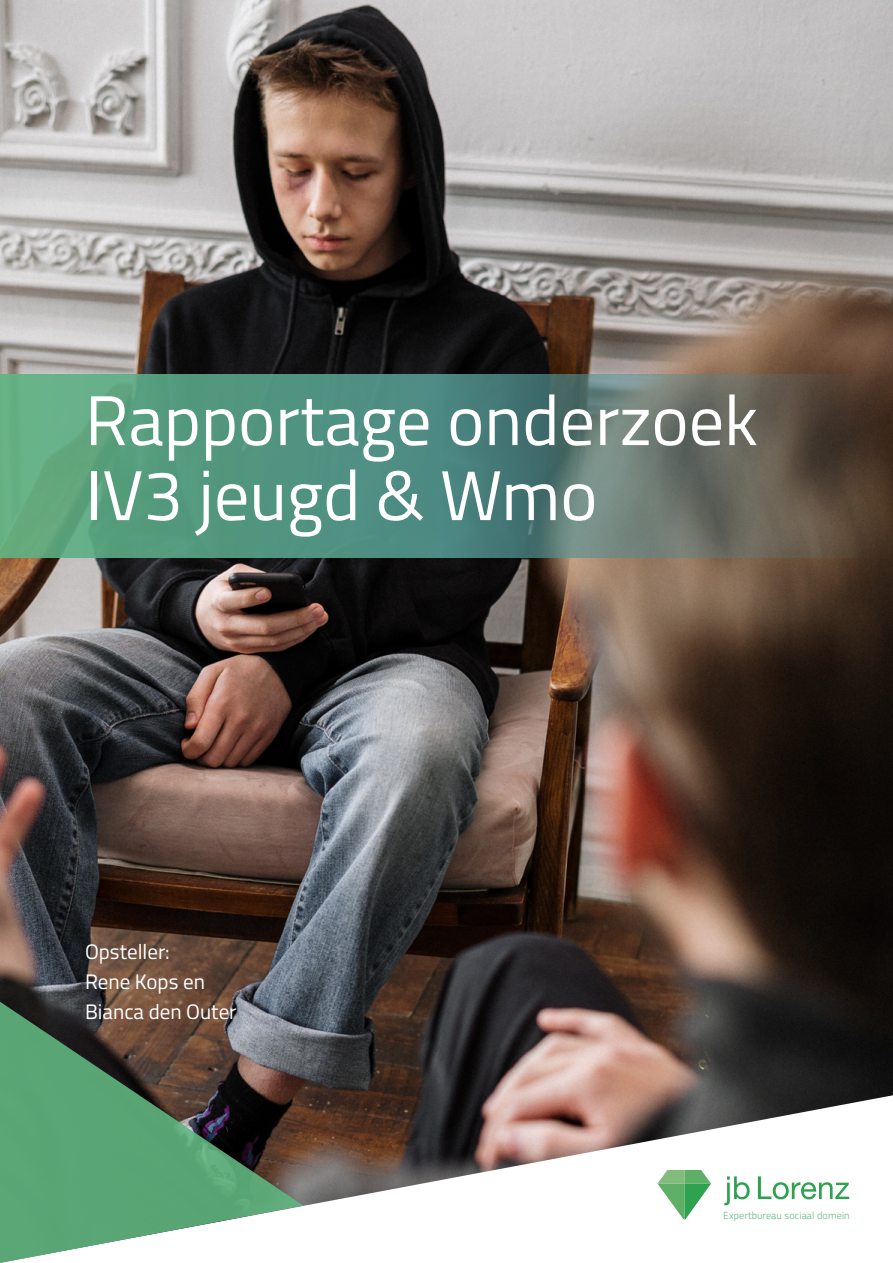
<style>
.page{position:relative;width:893px;height:1263px;background:#fff}
.page>*{position:absolute;margin:0;border:0;box-sizing:border-box;transform-origin:0 0}
.t1{font:70.5px/75px "Titillium";color:#fff}
.t2{font:21px/30px "Titillium";color:#fff}
.t3{font:300 10.2px "Titillium";letter-spacing:.01em;color:#61b680}
</style>
<div class="page">
<img style="left:0;top:0;width:893px;height:1220px">
<svg style="left:0;top:976px;width:303px;height:287px;background:#67846b"></svg>
<svg style="left:0;top:374px;width:893px;height:183px;background:#588170"></svg>
<h1 class="t1" style="left:85px;top:379px;width:674px">Rapportage onderzoek<br>IV3 jeugd &amp; Wmo</h1>
<p class="t2" style="left:85px;top:935px;width:153px">Opsteller:<br>Rene Kops en<br>Bianca den Outer</p>
<p class="t3" style="left:723px;top:1208px;width:128px">Expertbureau sociaal domein</p>
</div>
